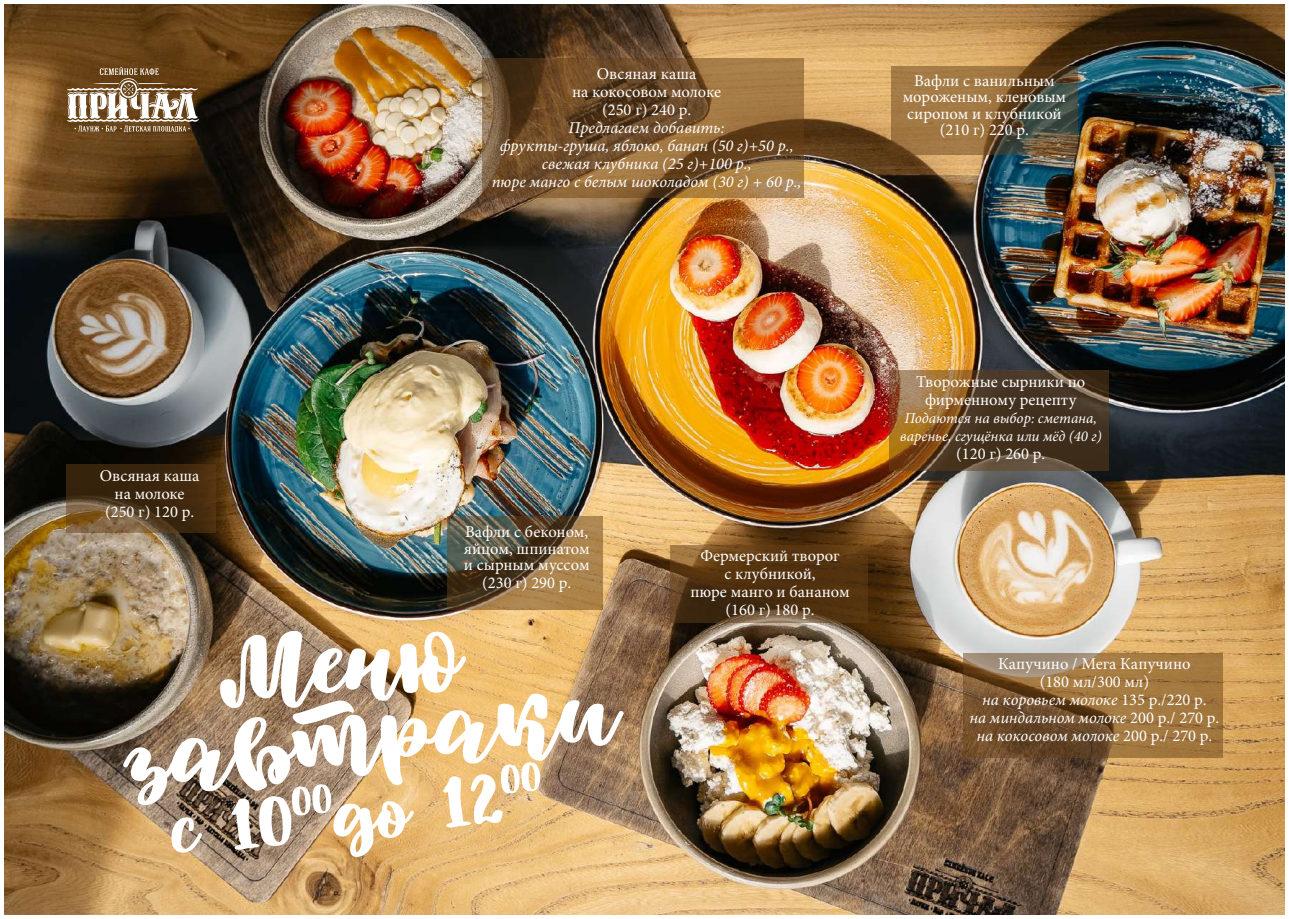
<style>
.page{position:relative;width:1289px;height:919px;background:#fff}
.page>*{position:absolute;margin:0;border:0;box-sizing:border-box;transform-origin:0 0}
.t1{font:112.5px "Elowen";color:#fff}
.t2{font:84px "Elowen";color:#fff}
.t3{font:16.5px/18px "Minion Pro";color:#fff;text-align:center}
.t4{font:italic 16.5px/18px "Minion Pro";color:#fff;text-align:center}
.t5{font:italic 15px/18px "Minion Pro";color:#fff;text-align:center}
.s1{font-style:italic}
</style>
<div class="page">
<img style="left:4px;top:4px;width:1280px;height:910px">
<svg style="left:889px;top:370px;width:220px;height:101px;background:#614628"></svg>
<svg style="left:67px;top:67px;width:132px;height:65px"></svg>
<svg style="left:891px;top:67px;width:186px;height:88px;background:#81643c"></svg>
<svg style="left:670px;top:545px;width:197px;height:77px;background:#583816"></svg>
<svg style="left:67px;top:464px;width:149px;height:68px;background:#4d3519"></svg>
<svg style="left:482px;top:59px;width:322px;height:139px;background:#7b5730"></svg>
<svg style="left:447px;top:515px;width:155px;height:94px;background:#755f3d"></svg>
<svg style="left:962px;top:653px;width:260px;height:104px;background:#8c673b"></svg>
<p class="t3" style="left:572px;top:65px;width:150px">Овсяная каша<br>на кокосовом молоке (250 г) 240 р.</p>
<p class="t4" style="left:492px;top:118px;width:311px">Предлагаем добавить:<br>фрукты-груша, яблоко, банан (50 г)+50 р., свежая клубника (25 г)+100 р.,<br>пюре манго с белым шоколадом (30 г) + 60 р.,</p>
<p class="t3" style="left:902px;top:72px;width:165px;line-height:16.5px">Вафли с ванильным мороженым, кленовым сиропом и клубникой (210 г) 220 р.</p>
<p class="t3" style="left:100px;top:466px;width:101px">Овсяная каша на молоке (250 г) 120 р.</p>
<p class="t3" style="left:464px;top:524px;width:128px;line-height:16.5px;text-align:justify">Вафли с беконом, яйцом, шпинатом и сырным муссом</p>
<p class="t3" style="left:482px;top:574px;width:91px">(230 г) 290 р.</p>
<h1 class="t1" style="left:216px;top:626px;width:242px;rotate:-6deg">Меню</h1>
<h1 class="t1" style="left:117px;top:707px;width:499px;rotate:-6deg">завтраки</h1>
<h2 class="t2" style="left:167px;top:794px;width:375px;rotate:-6deg">с 10<sup>00</sup>до 12<sup>00</sup></h2>
<p class="t3" style="left:690px;top:546px;width:161px">Фермерский творог<br>с клубникой,<br>пюре манго и бананом (160 г) 180 р.</p>
<p class="t3" style="left:916px;top:373px;width:170px">Творожные сырники по фирменному рецепту</p>
<p class="t5" style="left:899px;top:409px;width:203px">Подаются на выбор: сметана, варенье, сгущёнка или мёд (40 г)</p>
<p class="t3" style="left:956px;top:445px;width:91px">(120 г) 260 р.</p>
<p class="t3" style="left:969px;top:654px;width:251px">Капучино / Мега Капучино<br>(180 мл/300 мл)<br><span class="s1">на коровьем молоке</span> 135 р./220 р.<br><span class="s1">на миндальном молоке</span> 200 р./ 270 р. <span class="s1">на кокосовом молоке</span> 200 р./ 270 р.</p>
</div>
